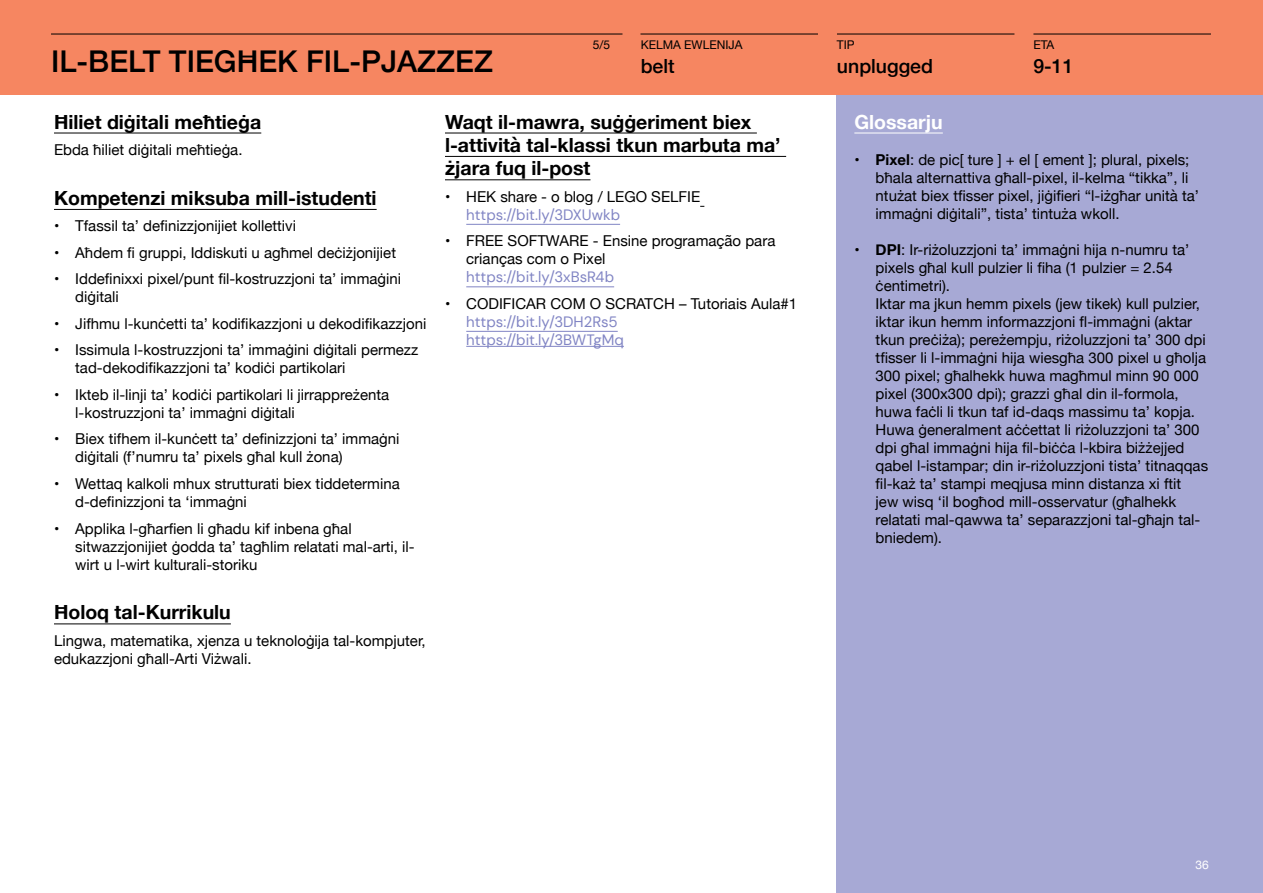
<style>
.page{position:relative;width:1263px;height:893px;background:#fff}
.page>*{position:absolute;margin:0;border:0;box-sizing:border-box;transform-origin:0 0}
.t1{font:500 30px "Helvetica Neue";color:#000}
.t2{font:700 19.5px/23.4px "Helvetica Neue";color:#000}
.t3{font:500 19.5px "Helvetica Neue";color:#000}
.t4{font:700 19.5px "Helvetica Neue";color:#fff}
.t5{font:15px/18px "Helvetica Neue";color:#000}
.t6{font:15px/18px "DM Sans";color:#8185c4}
.t7{font:12px "Helvetica Neue";color:#000}
.t8{font:12px "Helvetica Neue";color:#fff}
.s1{font-weight:700}
</style>
<div class="page">
<div style="left:837px;top:95px;width:426px;height:798px;background:#a7a9d5"></div>
<div style="left:0;top:0;width:1263px;height:95px;background:#f68661"></div>
<hr style="left:51px;top:34px;width:571px;height:1px;background:#000">
<hr style="left:640px;top:34px;width:178px;height:1px;background:#000">
<hr style="left:837px;top:34px;width:177px;height:1px;background:#000">
<hr style="left:1033px;top:34px;width:178px;height:1px;background:#000">
<hr style="left:854px;top:133px;width:89px;height:1px;background:#fff">
<hr style="left:54px;top:133px;width:207px;height:1px;background:#000">
<hr style="left:54px;top:209px;width:323px;height:1px;background:#000">
<hr style="left:54px;top:623px;width:177px;height:1px;background:#000">
<hr style="left:445px;top:133px;width:312px;height:1px;background:#000">
<hr style="left:445px;top:156px;width:341px;height:1px;background:#000">
<hr style="left:445px;top:179px;width:145px;height:1px;background:#000">
<hr style="left:466px;top:224px;width:154px;height:1px;background:#8185c4">
<hr style="left:466px;top:286px;width:148px;height:1px;background:#8185c4">
<hr style="left:466px;top:331px;width:152px;height:1px;background:#8185c4">
<hr style="left:466px;top:346px;width:158px;height:1px;background:#8185c4">
<p class="t7" style="left:593px;top:36px;width:19px">5/5</p>
<p class="t7" style="left:1033px;top:36px;width:22px">ETA</p>
<p class="t7" style="left:641px;top:36px;width:103px">KELMA EWLENIJA</p>
<h2 class="t3" style="left:641px;top:50px;width:35px">belt</h2>
<p class="t7" style="left:837px;top:36px;width:19px">TIP</p>
<h2 class="t3" style="left:837px;top:50px;width:98px">unplugged</h2>
<h1 class="t1" style="left:51px;top:38px;width:443px">IL-BELT TIEGĦEK FIL-PJAZZEZ</h1>
<h2 class="t3" style="left:1033px;top:50px;width:42px">9-11</h2>
<h2 class="t2" style="left:54px;top:110px;width:209px">Ħiliet diġitali meħtieġa</h2>
<p class="t5" style="left:54px;top:142px;width:190px">Ebda ħiliet diġitali meħtieġa.</p>
<h2 class="t2" style="left:54px;top:187px;width:324px">Kompetenzi miksuba mill-istudenti</h2>
<p class="t5" style="left:54px;top:218px;width:244px">• Tfassil ta’ definizzjonijiet kollettivi</p>
<p class="t5" style="left:54px;top:244px;width:344px">• Aħdem fi gruppi, Iddiskuti u agħmel deċiżjonijiet</p>
<p class="t5" style="left:75px;top:271px;width:327px;text-indent:-21px">• Iddefinixxi pixel/punt fil-kostruzzjoni ta’ immaġini diġitali</p>
<p class="t5" style="left:54px;top:315px;width:374px">• Jifhmu l-kunċetti ta’ kodifikazzjoni u dekodifikazzjoni</p>
<p class="t5" style="left:75px;top:342px;width:345px;text-indent:-21px">• Issimula l-kostruzzjoni ta’ immaġini diġitali permezz tad-dekodifikazzjoni ta’ kodiċi partikolari</p>
<p class="t5" style="left:75px;top:386px;width:315px;text-indent:-21px">• Ikteb il-linji ta’ kodiċi partikolari li jirrappreżenta l-kostruzzjoni ta’ immaġni diġitali</p>
<p class="t5" style="left:75px;top:431px;width:326px;text-indent:-21px">• Biex tifhem il-kunċett ta’ definizzjoni ta’ immaġni diġitali (f’numru ta’ pixels għal kull żona)</p>
<p class="t5" style="left:75px;top:475px;width:326px;text-indent:-21px">• Wettaq kalkoli mhux strutturati biex tiddetermina d-definizzjoni ta ‘immaġni</p>
<p class="t5" style="left:75px;top:520px;width:341px;text-indent:-21px">• Applika l-għarfien li għadu kif inbena għal sitwazzjonijiet ġodda ta’ tagħlim relatati mal-arti, il&shy;wirt u l-wirt kulturali-storiku</p>
<h2 class="t2" style="left:54px;top:601px;width:178px">Ħoloq tal-Kurrikulu</h2>
<p class="t5" style="left:54px;top:632px;width:373px">Lingwa, matematika, xjenza u teknoloġija tal-kompjuter, edukazzjoni għall-Arti Viżwali.</p>
<h2 class="t2" style="left:445px;top:110px;width:337px">Waqt il-mawra, suġġeriment biex l-attività tal-klassi tkun marbuta ma’ żjara fuq il-post</h2>
<p class="t5" style="left:445px;top:188px;width:257px">• HEK share - o blog / LEGO SELFIE</p>
<p class="t6" style="left:466px;top:206px;width:155px">https://bit.ly/3DXUwkb</p>
<p class="t5" style="left:466px;top:233px;width:311px;text-indent:-21px">• FREE SOFTWARE - Ensine programação para crianças com o Pixel</p>
<p class="t6" style="left:466px;top:268px;width:149px">https://bit.ly/3xBsR4b</p>
<p class="t5" style="left:445px;top:295px;width:354px">• CODIFICAR COM O SCRATCH – Tutoriais Aula#1</p>
<p class="t6" style="left:466px;top:313px;width:159px">https://bit.ly/3DH2Rs5 https://bit.ly/3BWTgMq</p>
<h2 class="t4" style="left:854px;top:106px;width:90px">Glossarju</h2>
<p class="t5" style="left:876px;top:151px;width:325px;text-indent:-21px"><span class="s1">• Pixel</span>: de pic[ ture ] + el [ ement ]; plural, pixels; bħala alternattiva għall-pixel, il-kelma “tikka”, li ntużat biex tfisser pixel, jiġifieri “l-iżgħar unità ta’ immaġni diġitali”, tista’ tintuża wkoll.</p>
<p class="t5" style="left:876px;top:241px;width:334px;text-indent:-21px"><span class="s1">• DPI</span>: Ir-riżoluzzjoni ta’ immaġni hija n-numru ta’ pixels għal kull pulzier li fiha (1 pulzier = 2.54 ċentimetri).<br>Iktar ma jkun hemm pixels (jew tikek) kull pulzier, iktar ikun hemm informazzjoni fl-immaġni (aktar tkun preċiża); pereżempju, riżoluzzjoni ta’ 300 dpi tfisser li l-immaġni hija wiesgħa 300 pixel u għolja 300 pixel; għalhekk huwa magħmul minn 90 000 pixel (300x300 dpi); grazzi għal din il-formola, huwa faċli li tkun taf id-daqs massimu ta’ kopja.<br>Huwa ġeneralment aċċettat li riżoluzzjoni ta’ 300 dpi għal immaġni hija fil-biċċa l-kbira biżżejjed qabel l-istampar; din ir-riżoluzzjoni tista’ titnaqqas fil-każ ta’ stampi meqjusa minn distanza xi ftit<br>jew wisq ‘il bogħod mill-osservatur (għalhekk relatati mal-qawwa ta’ separazzjoni tal-għajn tal&shy;bniedem).</p>
<p class="t8" style="left:1195px;top:856px;width:15px">36</p>
</div>
